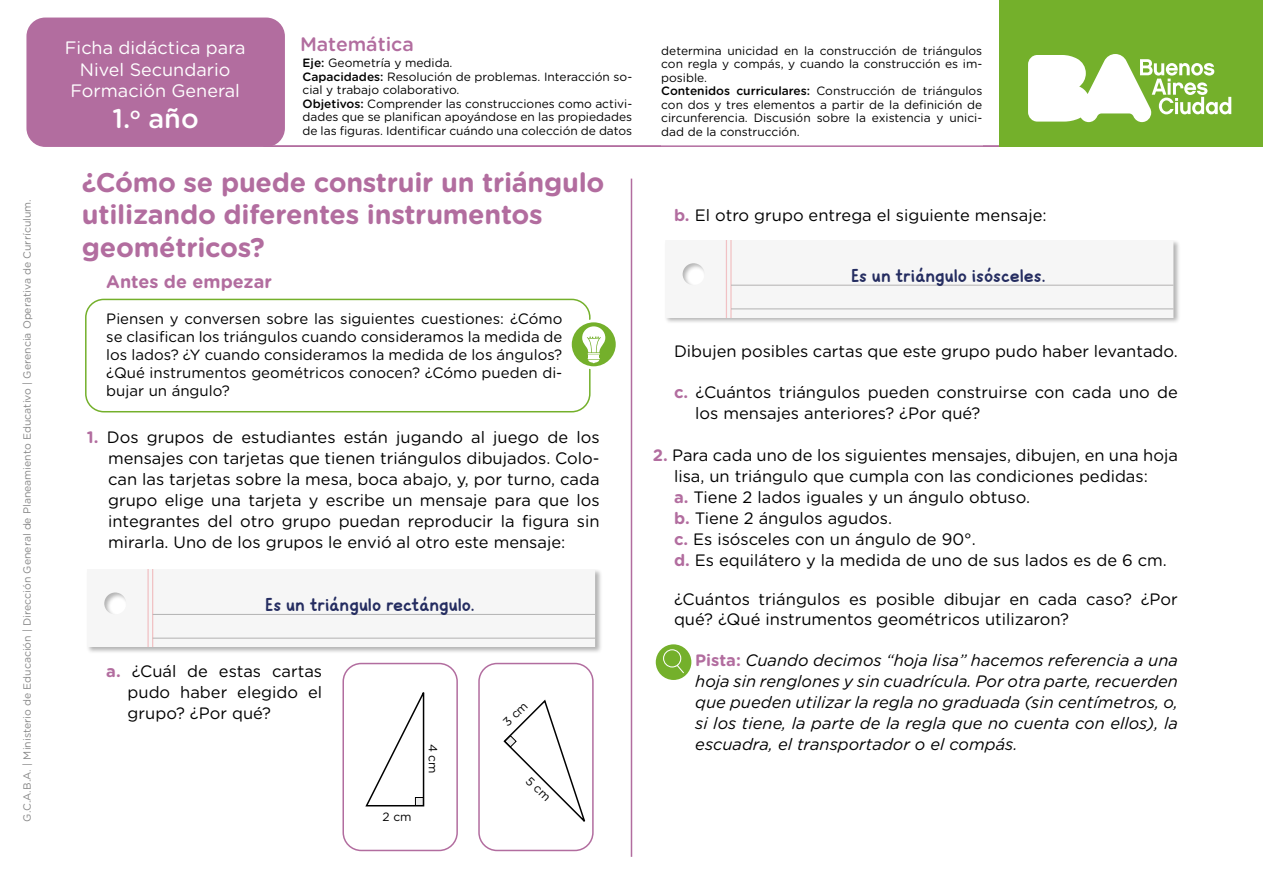
<style>
.page{position:relative;width:1263px;height:893px;background:#fff}
.page>*{position:absolute;margin:0;border:0;box-sizing:border-box;transform-origin:0 0}
.t1{font:700 27px/32.4px "Gotham Rounded";letter-spacing:-.01em;color:#b26d9f}
.t2{font:500 27px "Gotham Rounded";color:#fff}
.t3{font:500 19.5px "Gotham Rounded";color:#b26d9f}
.t4{font:18px/21.6px "Gotham Rounded";color:#fff;text-align:center}
.t5{font:18px "Winter Mood";color:#252d61}
.t6{font:700 18px "Gotham Rounded";color:#b26d9f}
.t7{font:16.5px/21px "Gotham Rounded";color:#000}
.t8{font:italic 16.5px/21px "Gotham Rounded";color:#000;text-align:justify}
.t9{font:15px/18px "Gotham Rounded";color:#000;text-align:justify}
.t10{font:12px/13.5px "Gotham Rounded";color:#000}
.t11{font:10.5px "Gotham Rounded";color:#878787}
.s1{font-weight:500}
.s2{font-weight:700;color:#b26d9f}
.s3{font-weight:700;font-style:normal;color:#b26d9f}
</style>
<div class="page">
<div style="left:27px;top:18px;width:257px;height:128px;background:#b26d9f;border-radius:18px"></div>
<div style="left:26px;top:18px;width:259px;height:129px;border:2px solid #b26d9f;border-radius:18px"></div>
<hr style="left:264px;top:145px;width:999px;height:2px;background:#b26d9f">
<div style="left:85px;top:299px;width:505px;height:113px;border:2px solid #74b02b;border-radius:18px"></div>
<svg style="left:570px;top:321px;width:47px;height:47px"></svg>
<div style="left:569px;top:319px;width:50px;height:50px;border:3px solid #fff;border-radius:50%"></div>
<svg style="left:582px;top:326px;width:23px;height:37px"></svg>
<hr style="left:631px;top:179px;width:1px;height:678px;background:#b26d9f">
<div style="left:999px;top:0;width:264px;height:147px;background:#74b02b"></div>
<svg style="left:1028px;top:54px;width:203px;height:68px"></svg>
<div style="left:86px;top:569px;width:516px;height:85px;background:#000;opacity:.3"></div>
<div style="left:87px;top:570px;width:508px;height:76px;background:#f6f6f6"></div>
<hr style="left:152px;top:570px;width:1px;height:76px;background:#e30613">
<hr style="left:147px;top:570px;width:2px;height:76px;background:#e30613">
<hr style="left:153px;top:614px;width:442px;height:1px;background:#b3b2b2">
<hr style="left:153px;top:638px;width:442px;height:1px;background:#b3b2b2">
<div style="left:664px;top:240px;width:516px;height:84px;background:#000;opacity:.3"></div>
<div style="left:665px;top:241px;width:508px;height:76px;background:#f6f6f6"></div>
<hr style="left:730px;top:241px;width:2px;height:76px;background:#e30613">
<hr style="left:726px;top:241px;width:1px;height:76px;background:#e30613">
<hr style="left:731px;top:285px;width:442px;height:1px;background:#b3b2b2">
<hr style="left:731px;top:309px;width:442px;height:1px;background:#b3b2b2">
<svg style="left:654px;top:643px;width:39px;height:38px"></svg>
<div style="left:653px;top:641px;width:41px;height:42px;border:3px solid #fff;border-radius:50%"></div>
<svg style="left:663px;top:649px;width:21px;height:24px"></svg>
<div style="left:342px;top:663px;width:116px;height:188px;border:2px solid #b26d9f;border-radius:18px"></div>
<div style="left:478px;top:663px;width:116px;height:188px;border:2px solid #b26d9f;border-radius:18px"></div>
<svg style="left:365px;top:692px;width:60px;height:115px"></svg>
<svg style="left:503px;top:699px;width:83px;height:123px"></svg>
<p class="t11" style="left:20px;top:821px;width:624px;rotate:-90deg">G.C.A.B.A. | Ministerio de Educación | Dirección General de Planeamiento Educativo | Gerencia Operativa de Currículum.</p>
<p class="t4" style="left:65px;top:36px;width:182px">Ficha didáctica para<br>Nivel Secundario<br>Formación General</p>
<h1 class="t2" style="left:113px;top:99px;width:88px">1.<sup>o</sup> año</h1>
<p class="t3" style="left:300px;top:30px;width:115px">Matemática</p>
<p class="t10" style="left:303px;top:56px;width:331px"><span class="s1">Eje:</span> Geometría y medida.<br><span class="s1">Capacidades:</span> Resolución de problemas. Interacción so&shy;cial y trabajo colaborativo.<br><span class="s1">Objetivos:</span> Comprender las construcciones como activi&shy;dades que se planifican apoyándose en las propiedades de las figuras. Identificar cuándo una colección de datos</p>
<h1 class="t1" style="left:82px;top:165px;width:524px">¿Cómo se puede construir un triángulo utilizando diferentes instrumentos geométricos?</h1>
<p class="t6" style="left:106px;top:268px;width:167px">Antes de empezar</p>
<p class="t9" style="left:106px;top:309px;width:458px">Piensen y conversen sobre las siguientes cuestiones: ¿Cómo se clasifican los triángulos cuando consideramos la medida de los lados? ¿Y cuando consideramos la medida de los ángulos? ¿Qué instrumentos geométricos conocen? ¿Cómo pueden di&shy;bujar un ángulo?</p>
<p class="t7" style="left:108px;top:426px;width:493px;text-align:justify;text-indent:-21px"><span class="s2">1.</span> Dos grupos de estudiantes están jugando al juego de los mensajes con tarjetas que tienen triángulos dibujados. Colo&shy;can las tarjetas sobre la mesa, boca abajo, y, por turno, cada grupo elige una tarjeta y escribe un mensaje para que los integrantes del otro grupo puedan reproducir la figura sin mirarla. Uno de los grupos le envió al otro este mensaje:</p>
<p class="t5" style="left:265px;top:592px;width:211px">Es un triángulo rectángulo.</p>
<p class="t7" style="left:128px;top:660px;width:196px;text-align:justify;text-indent:-21px"><span class="s2">a.</span> ¿Cuál de estas cartas pudo haber elegido el grupo? ¿Por qué?</p>
<p class="t10" style="left:383px;top:809px;width:31px">2 cm</p>
<p class="t10" style="left:440px;top:744px;width:31px;rotate:90deg">4 cm</p>
<p class="t10" style="left:661px;top:43px;width:323px">determina unicidad en la construcción de triángulos con regla y compás, y cuando la construcción es im&shy;posible.<br><span class="s1">Contenidos curriculares:</span> Construcción de triángulos con dos y tres elementos a partir de la definición de circunferencia. Discusión sobre la existencia y unici&shy;dad de la construcción.</p>
<p class="t7" style="left:674px;top:204px;width:374px"><span class="s2">b.</span> El otro grupo entrega el siguiente mensaje:</p>
<p class="t5" style="left:851px;top:263px;width:196px">Es un triángulo isósceles.</p>
<p class="t7" style="left:674px;top:340px;width:505px">Dibujen posibles cartas que este grupo pudo haber levantado.</p>
<p class="t7" style="left:695px;top:381px;width:484px;text-indent:-21px"><span class="s2">c.</span> ¿Cuántos triángulos pueden construirse con cada uno de los mensajes anteriores? ¿Por qué?</p>
<p class="t7" style="left:674px;top:444px;width:505px;text-indent:-21px"><span class="s2">2.</span> Para cada uno de los siguientes mensajes, dibujen, en una hoja lisa, un triángulo que cumpla con las condiciones pedidas:<br><span class="s2">a.</span> Tiene 2 lados iguales y un ángulo obtuso.<br><span class="s2">b.</span> Tiene 2 ángulos agudos.<br><span class="s2">c.</span> Es isósceles con un ángulo de 90°.<br><span class="s2">d.</span> Es equilátero y la medida de uno de sus lados es de 6 cm.</p>
<p class="t7" style="left:674px;top:589px;width:505px;line-height:19.8px">¿Cuántos triángulos es posible dibujar en cada caso? ¿Por qué? ¿Qué instrumentos geométricos utilizaron?</p>
<p class="t8" style="left:695px;top:649px;width:484px"><span class="s3">Pista:</span> Cuando decimos “hoja lisa” hacemos referencia a una hoja sin renglones y sin cuadrícula. Por otra parte, recuerden que pueden utilizar la regla no graduada (sin centímetros, o, si los tiene, la parte de la regla que no cuenta con ellos), la escuadra, el transportador o el compás.</p>
</div>
